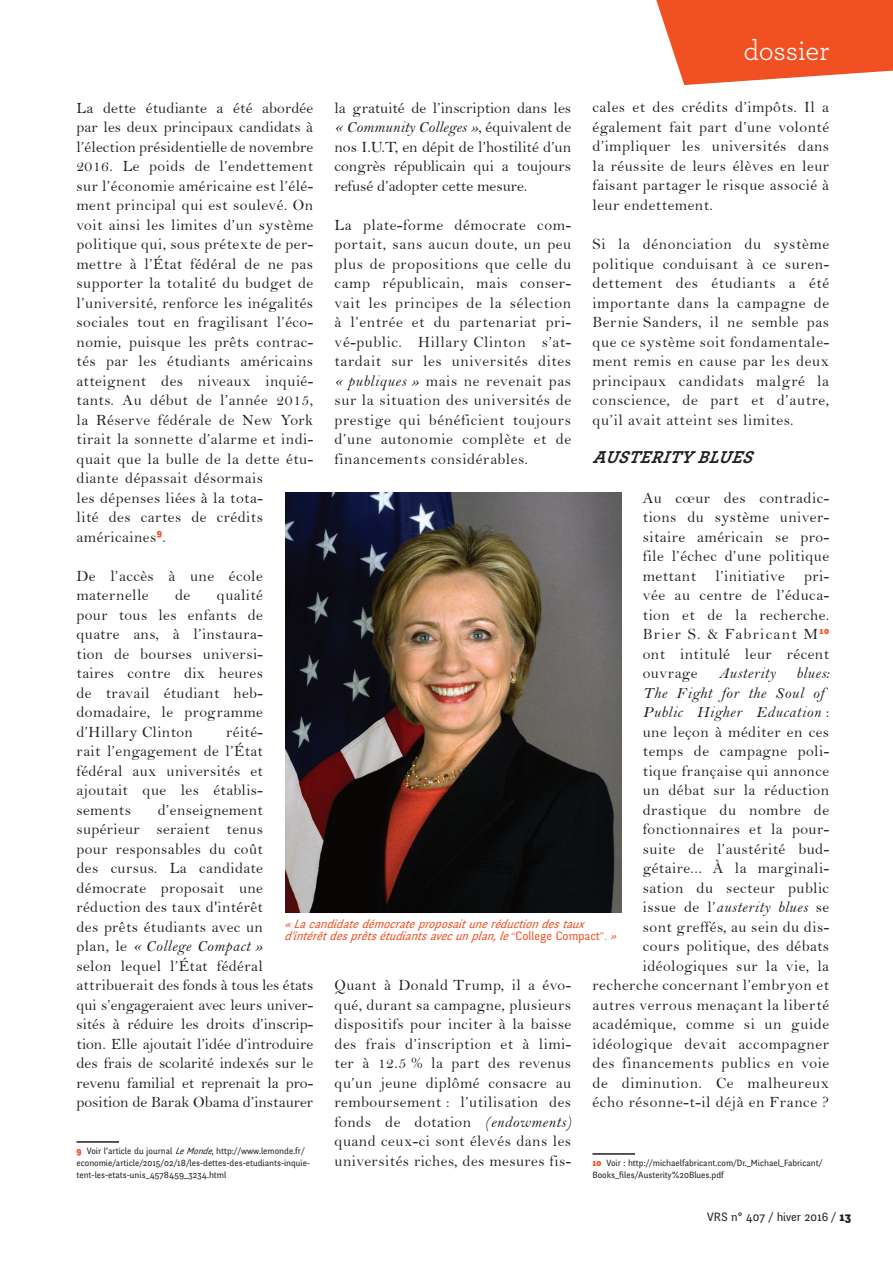
<style>
.page{position:relative;width:893px;height:1263px;background:#fff}
.page>*{position:absolute;margin:0;border:0;box-sizing:border-box;transform-origin:0 0}
.t1{font:28.8px "Archer";letter-spacing:-.01em;color:#fff}
.t2{font:italic 700 18px "Archer";color:#231f20}
.t3{font:15.75px/19.5px "Bell";letter-spacing:.03em;color:#231f20;text-align:justify}
.t4{font:15.75px/19.5px "Bell";color:#231f20}
.t5{font:15.75px/19.5px "Bell MT Italic";letter-spacing:.03em;color:#231f20}
.t6{font:15.75px "Bell MT Italic";color:#231f20}
.t7{font:italic 12px/12px "Fengardo Neue";color:#f05022}
.t8{font:12px "Fengardo Neue";color:#231f20}
.t9{font:9px/12px "Fengardo Neue";color:#231f20}
.s1{font-family:"Bell"}
.s2{font-family:"Bell MT Italic"}
.s3{font-weight:900;color:#f05022}
.s4{font-style:italic}
.s5{font-family:"Bell";font-style:normal}
.s6{font-style:normal}
.s7{font-weight:900}
</style>
<div class="page">
<svg style="left:656px;top:0;width:237px;height:85px"></svg>
<hr style="left:77px;top:1141px;width:42px;height:2px;background:#231f20">
<hr style="left:592px;top:1153px;width:43px;height:2px;background:#231f20">
<img style="left:285px;top:492px;width:336px;height:420px">
<h1 class="t1" style="left:743px;top:31px;width:87px">dossier</h1>
<p class="t3" style="left:592px;top:98px;width:238px">cales et des crédits d’impôts. Il a également fait part d’une volonté d’impliquer les universités dans la réussite de leurs élèves en leur faisant partager le risque associé à leur endettement.</p>
<p class="t3" style="left:592px;top:234px;width:238px">Si la dénonciation du système politique conduisant à ce suren&shy;dettement des étudiants a été importante dans la campagne de Bernie -Sanders, il ne semble pas que ce système soit fondamentale&shy;ment remis en cause par les deux principaux candidats malgré la conscience, de part et d’autre, qu’il avait atteint ses limites.</p>
<p class="t2" style="left:592px;top:442px;width:160px">AUSTERITYBLUES</p>
<p class="t3" style="left:643px;top:488px;width:188px">Au cœur des contradic&shy;tions du système univer&shy;sitaire américain se pro&shy;file l’échec d’une politique mettant l’initiative pri&shy;vée au centre de l’éduca&shy;tion et de la recherche.<br>Brier S. &amp; Fabricant M<sup>10 </sup>ont intitulé leur récent ouvrage</p>
<p class="t4" style="left:334px;top:98px;width:238px">la gratuité de l’inscription dans les</p>
<p class="t6" style="left:334px;top:118px;width:238px">« Community Colleges »<span class="s1">, équivalent de</span></p>
<p class="t3" style="left:334px;top:137px;width:238px">nos I.U.T, en dépit de l’hostilité d’un congrès républicain qui a toujours refusé d’adopter cette mesure.</p>
<p class="t3" style="left:334px;top:215px;width:238px">La plate-forme démocrate com&shy;portait, sans aucun doute, un peu plus de propositions que celle du camp républicain, mais conser&shy;vait les principes de la sélection à l’entrée et du partenariat pri&shy;vé-public. Hillary -Clinton s’at&shy;tardait sur les universités dites <span class="s2">« publiques »</span> mais ne revenait pas sur la situation des universités de prestige qui bénéficient toujours d’une autonomie complète et de financements considérables.</p>
<p class="t3" style="left:77px;top:98px;width:238px;text-align:left">La dette étudiante a été abordée par les deux principaux candidats à l’élection présidentielle de novembre<br>2016. Le poids de l’endettement sur l’économie américaine est l’élé&shy;ment principal qui est soulevé. On voit ainsi les limites d’un système politique qui, sous prétexte de per&shy;mettre à l’État fédéral de ne pas supporter la totalité du budget de l’université, renforce les inégalités sociales tout en fragilisant l’éco&shy;nomie, puisque les prêts contrac&shy;tés par les étudiants américains atteignent des niveaux inquié&shy;tants. Au début de l’année 2015, la Réserve fédérale de New York tirait la sonnette d’alarme et indi&shy;quait que la bulle de la dette étu&shy;diante dépassait désormais<br>les dépenses liées à la tota-<br>lité des cartes de crédits américaines<sup>9</sup>.</p>
<p class="t3" style="left:77px;top:566px;width:188px">De l’accès à une école maternelle</p>
<p class="t3" style="left:77px;top:585px;width:188px;text-indent:140px">qualité pour tous les enfants de quatre ans, à l’instaura&shy;tion de bourses universi&shy;taires contre dix heures de travail étudiant heb&shy;domadaire, le programme d’Hillary -Clinton</p>
<p class="t3" style="left:175px;top:585px;width:17px">de</p>
<p class="t5" style="left:643px;top:663px;width:188px;text-indent:153px">blues:<br>The Fight for the Soul of<br>Public Higher Education <span class="s1">:</span></p>
<p class="t3" style="left:643px;top:722px;width:188px">une leçon à méditer en ces temps de campagne poli&shy;tique française qui annonce un débat sur la réduction drastique du nombre de fonctionnaires et la pour&shy;suite de l’austérité bud&shy;gétaire... À la marginali&shy;sation du secteur public</p>
<p class="t5" style="left:643px;top:897px;width:188px"><span class="s1">issue de l’</span>austerity blues <span class="s1">se</span></p>
<p class="t3" style="left:592px;top:917px;width:238px;text-align:right">sont greffés, au sein du dis-<br>cours politique, des débats idéologiques sur la vie, la recherche concernant l’embryon et autres verrous menaçant la liberté académique, comme si un guide idéologique devait accompagner des financements publics en voie de diminution. Ce malheureux écho résonne-t-il déjà en France ?</p>
<p class="t5" style="left:719px;top:663px;width:58px">Austerity</p>
<p class="t3" style="left:77px;top:722px;width:188px;text-indent:150px">réité&shy;rait l’engagement de l’État fédéral aux universités et ajoutait que les établis&shy;sements</p>
<p class="t3" style="left:77px;top:800px;width:188px;text-indent:81px">d’enseignement supérieur seraient tenus pour responsables du coût des cursus. La candidate démocrate proposait une réduction des taux d'intérêt des prêts étudiants avec un</p>
<p class="t5" style="left:77px;top:936px;width:188px"><span class="s1">plan, le</span> « College Compact »</p>
<p class="t4" style="left:77px;top:956px;width:238px">selon lequel l’État fédéral attribuerait des fonds à tous les états qui s’engageraient avec leurs univer&shy;sités à réduire les droits d’inscrip&shy;tion. Elle ajoutait l’idée d’introduire des frais de scolarité indexés sur le revenu familial et reprenait la pro&shy;position de Barak -Obama d’instaurer</p>
<p class="t9" style="left:77px;top:1145px;width:235px"><span class="s3">9</span> Voir l’article du journal <span class="s4">LeMonde</span>, http://www.lemonde.fr/ economie/article/2015/02/18/les-dettes-des-etudiants-inquie&shy;tent-les-etats-unis_4578459_3234.html</p>
<p class="t7" style="left:284px;top:917px;width:339px">« Lacandidatedémocrateproposaituneréductiondestaux d'intérêtdesprêtsétudiantsavecunplan,le<span class="s5">“</span> <span class="s6">C o l l e g e C o m p a c t</span> <span class="s5">”</span> <span class="s1">.</span> »</p>
<p class="t3" style="left:334px;top:975px;width:238px">Quant à Donald Trump, il a évo&shy;qué, durant sa campagne, plusieurs dispositifs pour inciter à la baisse des frais d’inscription et à limi&shy;ter à 12.5 % la part des revenus qu’un jeune diplômé consacre au remboursement : l’utilisation des fonds de dotation <span class="s2">(endowments) </span>quand ceux-ci sont élevés dans les universités riches, des mesures fis-</p>
<p class="t9" style="left:592px;top:1157px;width:231px"><span class="s3">10</span> Voir : http://michaelfabricant.com/Dr._Michael_Fabricant/<br>Books_files/Austerity%20Blues.pdf</p>
<p class="t8" style="left:707px;top:1209px;width:145px">VRS n° 407 / hiver 2016 / <span class="s7">13</span></p>
</div>
